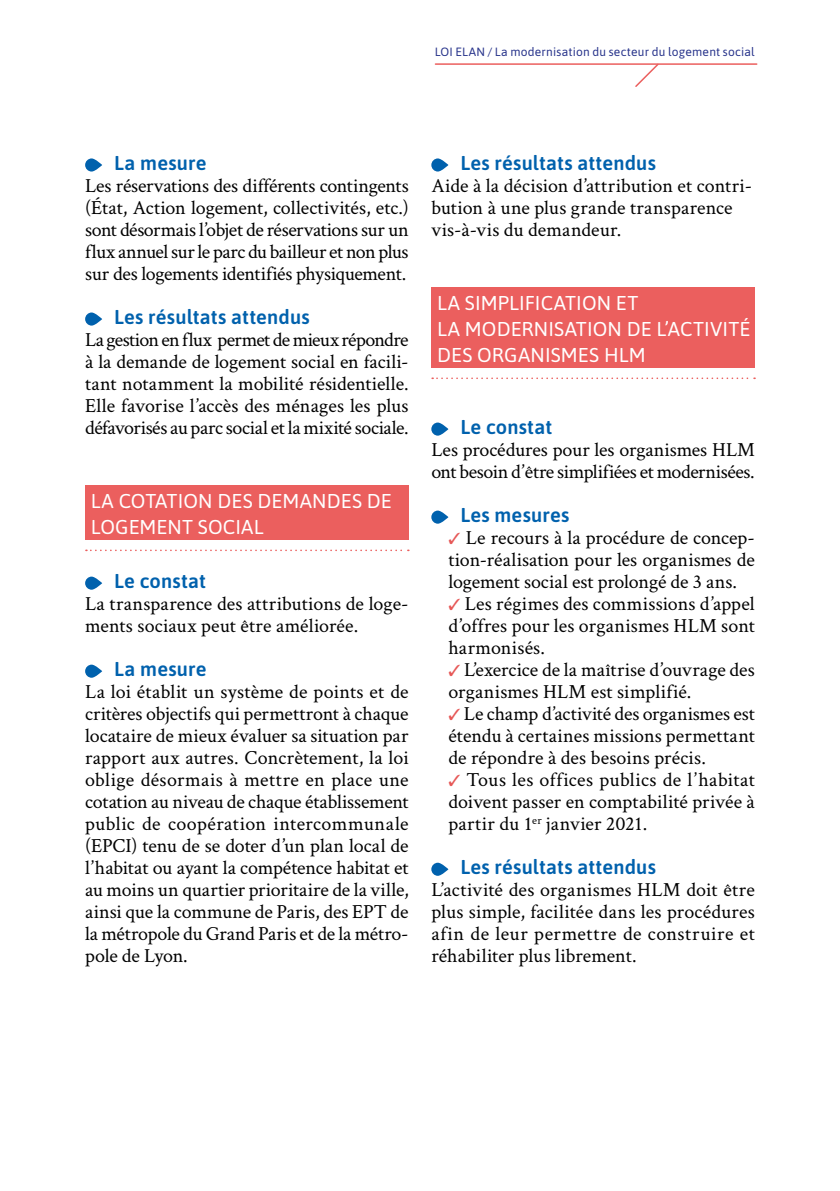
<style>
.page{position:relative;width:840px;height:1191px;background:#fff}
.page>*{position:absolute;margin:0;border:0;box-sizing:border-box;transform-origin:0 0}
.t1{font:20px/22px "Crimson Text";color:#000;text-align:justify}
.t2{font:600 20px "Asap";letter-spacing:.01em;color:#0061ad}
.t3{font:20px/26px "Asap";letter-spacing:.005em;color:#fff}
.t4{font:12px "Asap";letter-spacing:.015em;color:#28348b}
.s1{color:#e65857}
</style>
<div class="page">
<svg style="left:85px;top:158px;width:17px;height:13px"></svg>
<svg style="left:85px;top:312px;width:17px;height:13px"></svg>
<div style="left:85px;top:485px;width:323px;height:55px;background:#eb5f5e"></div>
<svg style="left:86px;top:549px;width:322px;height:2px"></svg>
<svg style="left:85px;top:576px;width:17px;height:13px"></svg>
<svg style="left:85px;top:664px;width:17px;height:13px"></svg>
<svg style="left:431px;top:158px;width:17px;height:13px"></svg>
<div style="left:431px;top:287px;width:323px;height:81px;background:#eb5f5e"></div>
<svg style="left:432px;top:377px;width:322px;height:2px"></svg>
<svg style="left:431px;top:422px;width:17px;height:13px"></svg>
<svg style="left:431px;top:510px;width:17px;height:13px"></svg>
<svg style="left:431px;top:862px;width:17px;height:13px"></svg>
<hr style="left:435px;top:63px;width:321px;height:2px;background:#eb5f5e">
<svg style="left:633px;top:63px;width:26px;height:24px"></svg>
<p class="t4" style="left:434px;top:43px;width:321px">LOI ELAN / La modernisation du secteur du logement social</p>
<p class="t2" style="left:114px;top:149px;width:94px">La mesure</p>
<p class="t1" style="left:85px;top:174px;width:325px">Les réservations des différents contingents (État, Action logement, collectivités, etc.) sont désormais l’objet de réservations sur un flux annuel sur le parc du bailleur et non plus sur des logements identifiés physiquement.</p>
<p class="t2" style="left:114px;top:303px;width:197px">Les résultats attendus</p>
<p class="t1" style="left:85px;top:328px;width:325px">La gestion en flux permet de mieux répondre à la demande de logement social en facili&shy;tant notamment la mobilité résidentielle.<br>Elle favorise l’accès des ménages les plus défavorisés au parc social et la mixité sociale.</p>
<p class="t3" style="left:91px;top:487px;width:302px">LA COTATION DES DEMANDES DE<br>LOGEMENT SOCIAL</p>
<p class="t2" style="left:114px;top:567px;width:93px">Le constat</p>
<p class="t1" style="left:85px;top:592px;width:325px">La transparence des attributions de loge&shy;ments sociaux peut être améliorée.</p>
<p class="t2" style="left:114px;top:655px;width:94px">La mesure</p>
<p class="t1" style="left:85px;top:680px;width:325px">La loi établit un système de points et de critères objectifs qui permettront à chaque locataire de mieux évaluer sa situation par rapport aux autres. Concrètement, la loi oblige désormais à mettre en place une cotation au niveau de chaque établissement public de coopération intercommunale (EPCI) tenu de se doter d’un plan local de l’habitat ou ayant la compétence habitat et au moins un quartier prioritaire de la ville, ainsi que la commune de Paris, des EPT de la métropole du Grand Paris et de la métro&shy;pole de Lyon.</p>
<p class="t2" style="left:460px;top:149px;width:197px">Les résultats attendus</p>
<p class="t1" style="left:431px;top:174px;width:322px;text-align:left">Aide à la décision d’attribution et contri&shy;bution à une plus grande transparence vis-à-vis du demandeur.</p>
<p class="t3" style="left:437px;top:289px;width:315px">LA SIMPLIFICATION ET<br>LA MODERNISATION DE L’ACTIVITÉ<br>DES ORGANISMES HLM</p>
<p class="t2" style="left:460px;top:413px;width:93px">Le constat</p>
<p class="t1" style="left:431px;top:438px;width:325px">Les procédures pour les organismes HLM ont besoin d’être simplifiées et modernisées.</p>
<p class="t2" style="left:460px;top:501px;width:110px">Les mesures</p>
<p class="t1" style="left:448px;top:526px;width:308px"><span class="s1">✓</span> Le recours à la procédure de concep&shy;tion-réalisation pour les organismes de logement social est prolongé de 3 ans.</p>
<p class="t1" style="left:448px;top:592px;width:308px"><span class="s1">✓</span> Les régimes des commissions d’appel d’offres pour les organismes HLM sont harmonisés.</p>
<p class="t1" style="left:448px;top:658px;width:308px"><span class="s1">✓</span> L’exercice de la maîtrise d’ouvrage des organismes HLM est simplifié.</p>
<p class="t1" style="left:448px;top:702px;width:308px"><span class="s1">✓</span> Le champ d’activité des organismes est étendu à certaines missions permettant de répondre à des besoins précis.</p>
<p class="t1" style="left:448px;top:768px;width:308px"><span class="s1">✓</span> Tous les offices publics de l’habitat doivent passer en comptabilité privée à partir du 1<sup>er</sup> janvier 2021.</p>
<p class="t2" style="left:460px;top:853px;width:197px">Les résultats attendus</p>
<p class="t1" style="left:431px;top:878px;width:325px">L’activité des organismes HLM doit être plus simple, facilitée dans les procédures afin de leur permettre de construire et réhabiliter plus librement.</p>
</div>
